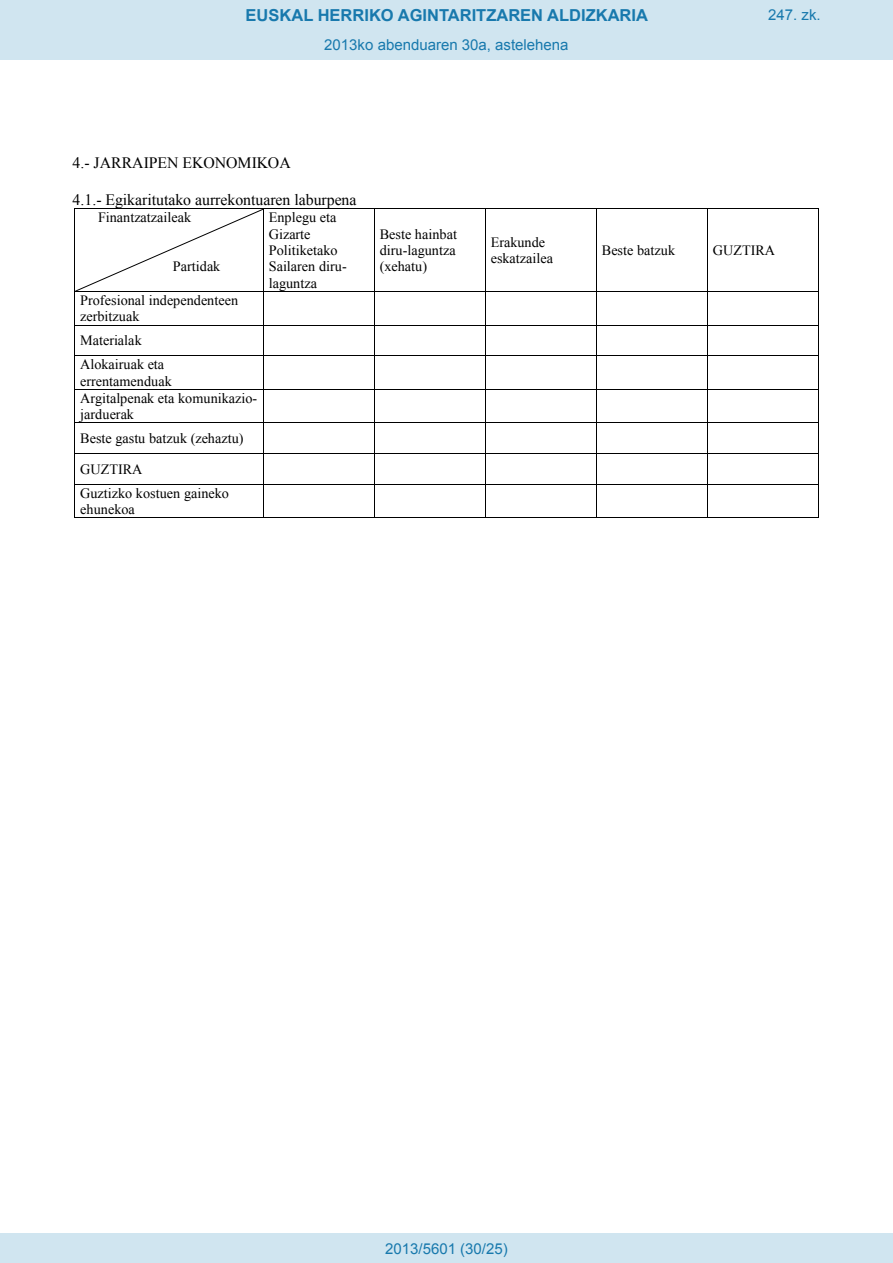
<style>
.page{position:relative;width:893px;height:1263px;background:#fff}
.page>*{position:absolute;margin:0;border:0;box-sizing:border-box;transform-origin:0 0}
.t1{font:700 16.5px "Arial";color:#1879ad}
.t2{font:15.9px "Times New Roman";color:#000}
.Paginacion_Centro{font:15px "Arial";color:#1879ad}
.t3{font:14.25px/16.5px "Times New Roman";color:#000}
</style>
<div class="page">
<hr style="left:264px;top:208px;width:110px;height:1px;background:#000">
<hr style="left:375px;top:208px;width:110px;height:1px;background:#000">
<hr style="left:486px;top:208px;width:110px;height:1px;background:#000">
<hr style="left:597px;top:208px;width:110px;height:1px;background:#000">
<hr style="left:708px;top:208px;width:110px;height:1px;background:#000">
<hr style="left:374px;top:209px;width:1px;height:82px;background:#000">
<hr style="left:485px;top:209px;width:1px;height:82px;background:#000">
<hr style="left:596px;top:209px;width:1px;height:82px;background:#000">
<hr style="left:707px;top:209px;width:1px;height:82px;background:#000">
<hr style="left:818px;top:209px;width:1px;height:82px;background:#000">
<svg style="left:74px;top:208px;width:190px;height:84px"></svg>
<hr style="left:264px;top:291px;width:110px;height:1px;background:#000">
<hr style="left:375px;top:291px;width:110px;height:1px;background:#000">
<hr style="left:486px;top:291px;width:110px;height:1px;background:#000">
<hr style="left:597px;top:291px;width:110px;height:1px;background:#000">
<hr style="left:708px;top:291px;width:110px;height:1px;background:#000">
<hr style="left:75px;top:292px;width:1px;height:33px;background:#000">
<hr style="left:263px;top:292px;width:1px;height:33px;background:#000">
<hr style="left:374px;top:292px;width:1px;height:33px;background:#000">
<hr style="left:485px;top:292px;width:1px;height:33px;background:#000">
<hr style="left:596px;top:292px;width:1px;height:33px;background:#000">
<hr style="left:707px;top:292px;width:1px;height:33px;background:#000">
<hr style="left:818px;top:292px;width:1px;height:33px;background:#000">
<hr style="left:75px;top:325px;width:188px;height:1px;background:#000">
<hr style="left:264px;top:325px;width:110px;height:1px;background:#000">
<hr style="left:375px;top:325px;width:110px;height:1px;background:#000">
<hr style="left:486px;top:325px;width:110px;height:1px;background:#000">
<hr style="left:597px;top:325px;width:110px;height:1px;background:#000">
<hr style="left:708px;top:325px;width:110px;height:1px;background:#000">
<hr style="left:75px;top:325px;width:1px;height:30px;background:#000">
<hr style="left:263px;top:325px;width:1px;height:30px;background:#000">
<hr style="left:374px;top:325px;width:1px;height:30px;background:#000">
<hr style="left:485px;top:325px;width:1px;height:30px;background:#000">
<hr style="left:596px;top:325px;width:1px;height:30px;background:#000">
<hr style="left:707px;top:325px;width:1px;height:30px;background:#000">
<hr style="left:818px;top:325px;width:1px;height:30px;background:#000">
<hr style="left:75px;top:355px;width:188px;height:1px;background:#000">
<hr style="left:264px;top:355px;width:110px;height:1px;background:#000">
<hr style="left:375px;top:355px;width:110px;height:1px;background:#000">
<hr style="left:486px;top:355px;width:110px;height:1px;background:#000">
<hr style="left:597px;top:355px;width:110px;height:1px;background:#000">
<hr style="left:708px;top:355px;width:110px;height:1px;background:#000">
<hr style="left:75px;top:356px;width:1px;height:33px;background:#000">
<hr style="left:263px;top:356px;width:1px;height:33px;background:#000">
<hr style="left:374px;top:356px;width:1px;height:33px;background:#000">
<hr style="left:485px;top:356px;width:1px;height:33px;background:#000">
<hr style="left:596px;top:356px;width:1px;height:33px;background:#000">
<hr style="left:707px;top:356px;width:1px;height:33px;background:#000">
<hr style="left:818px;top:356px;width:1px;height:33px;background:#000">
<hr style="left:75px;top:389px;width:188px;height:1px;background:#000">
<hr style="left:264px;top:389px;width:110px;height:1px;background:#000">
<hr style="left:375px;top:389px;width:110px;height:1px;background:#000">
<hr style="left:486px;top:389px;width:110px;height:1px;background:#000">
<hr style="left:597px;top:389px;width:110px;height:1px;background:#000">
<hr style="left:708px;top:389px;width:110px;height:1px;background:#000">
<hr style="left:75px;top:390px;width:1px;height:32px;background:#000">
<hr style="left:263px;top:390px;width:1px;height:32px;background:#000">
<hr style="left:374px;top:390px;width:1px;height:32px;background:#000">
<hr style="left:485px;top:390px;width:1px;height:32px;background:#000">
<hr style="left:596px;top:390px;width:1px;height:32px;background:#000">
<hr style="left:707px;top:390px;width:1px;height:32px;background:#000">
<hr style="left:818px;top:390px;width:1px;height:32px;background:#000">
<hr style="left:75px;top:422px;width:188px;height:1px;background:#000">
<hr style="left:264px;top:422px;width:110px;height:1px;background:#000">
<hr style="left:375px;top:422px;width:110px;height:1px;background:#000">
<hr style="left:486px;top:422px;width:110px;height:1px;background:#000">
<hr style="left:597px;top:422px;width:110px;height:1px;background:#000">
<hr style="left:708px;top:422px;width:110px;height:1px;background:#000">
<hr style="left:75px;top:423px;width:1px;height:30px;background:#000">
<hr style="left:263px;top:423px;width:1px;height:30px;background:#000">
<hr style="left:374px;top:423px;width:1px;height:30px;background:#000">
<hr style="left:485px;top:423px;width:1px;height:30px;background:#000">
<hr style="left:596px;top:423px;width:1px;height:30px;background:#000">
<hr style="left:707px;top:423px;width:1px;height:30px;background:#000">
<hr style="left:818px;top:423px;width:1px;height:30px;background:#000">
<hr style="left:75px;top:453px;width:188px;height:1px;background:#000">
<hr style="left:264px;top:453px;width:110px;height:1px;background:#000">
<hr style="left:375px;top:453px;width:110px;height:1px;background:#000">
<hr style="left:486px;top:453px;width:110px;height:1px;background:#000">
<hr style="left:597px;top:453px;width:110px;height:1px;background:#000">
<hr style="left:708px;top:453px;width:110px;height:1px;background:#000">
<hr style="left:75px;top:454px;width:1px;height:30px;background:#000">
<hr style="left:263px;top:454px;width:1px;height:30px;background:#000">
<hr style="left:374px;top:454px;width:1px;height:30px;background:#000">
<hr style="left:485px;top:454px;width:1px;height:30px;background:#000">
<hr style="left:596px;top:454px;width:1px;height:30px;background:#000">
<hr style="left:707px;top:454px;width:1px;height:30px;background:#000">
<hr style="left:818px;top:454px;width:1px;height:30px;background:#000">
<hr style="left:75px;top:484px;width:188px;height:1px;background:#000">
<hr style="left:264px;top:484px;width:110px;height:1px;background:#000">
<hr style="left:375px;top:484px;width:110px;height:1px;background:#000">
<hr style="left:486px;top:484px;width:110px;height:1px;background:#000">
<hr style="left:597px;top:484px;width:110px;height:1px;background:#000">
<hr style="left:708px;top:484px;width:110px;height:1px;background:#000">
<hr style="left:75px;top:485px;width:1px;height:32px;background:#000">
<hr style="left:75px;top:517px;width:188px;height:1px;background:#000">
<hr style="left:263px;top:485px;width:1px;height:32px;background:#000">
<hr style="left:264px;top:517px;width:110px;height:1px;background:#000">
<hr style="left:374px;top:485px;width:1px;height:32px;background:#000">
<hr style="left:375px;top:517px;width:110px;height:1px;background:#000">
<hr style="left:485px;top:485px;width:1px;height:32px;background:#000">
<hr style="left:486px;top:517px;width:110px;height:1px;background:#000">
<hr style="left:596px;top:485px;width:1px;height:32px;background:#000">
<hr style="left:597px;top:517px;width:110px;height:1px;background:#000">
<hr style="left:707px;top:485px;width:1px;height:32px;background:#000">
<hr style="left:708px;top:517px;width:110px;height:1px;background:#000">
<hr style="left:818px;top:485px;width:1px;height:32px;background:#000">
<div style="left:0;top:0;width:893px;height:60px;background:#d0e5f0"></div>
<div style="left:0;top:1233px;width:893px;height:30px;background:#d0e5f0"></div>
<p class="t1" style="left:246px;top:4px;width:404px">EUSKAL HERRIKO AGINTARITZAREN ALDIZKARIA</p>
<p class="Paginacion_Centro" style="left:768px;top:5px;width:54px">247. zk.</p>
<p class="Paginacion_Centro" style="left:324px;top:35px;width:246px">2013ko abenduaren 30a, astelehena</p>
<p class="t2" style="left:73px;top:152px;width:220px">4.- JARRAIPEN EKONOMIKOA</p>
<p class="t2" style="left:73px;top:189px;width:285px">4.1.- Egikaritutako aurrekontuaren laburpena</p>
<p class="t3" style="left:98px;top:209px;width:95px">Finantzatzaileak</p>
<p class="t3" style="left:173px;top:258px;width:49px">Partidak</p>
<p class="t3" style="left:269px;top:209px;width:79px">Enplegu eta<br>Gizarte<br>Politiketako<br>Sailaren diru&shy;laguntza</p>
<p class="t3" style="left:80px;top:292px;width:159px">Profesional independenteen zerbitzuak</p>
<p class="t3" style="left:80px;top:328px;width:86px;line-height:24px">Materialak<br>Alokairuak eta</p>
<p class="t3" style="left:80px;top:372px;width:179px">errentamenduak<br>Argitalpenak eta komunikazio&shy;jarduerak</p>
<p class="t3" style="left:80px;top:423px;width:165px;line-height:30.8px">Beste gastu batzuk (zehaztu)<br>GUZTIRA</p>
<p class="t3" style="left:80px;top:484px;width:150px">Guztizko kostuen gaineko ehunekoa</p>
<p class="t3" style="left:380px;top:225px;width:79px;text-align:justify">Beste hainbat diru-laguntza (xehatu)</p>
<p class="t3" style="left:491px;top:234px;width:64px">Erakunde eskatzailea</p>
<p class="t3" style="left:602px;top:242px;width:75px">Beste batzuk</p>
<p class="t3" style="left:713px;top:242px;width:64px">GUZTIRA</p>
<p class="Paginacion_Centro" style="left:385px;top:1238px;width:124px">2013/5601 (30/25)</p>
</div>
